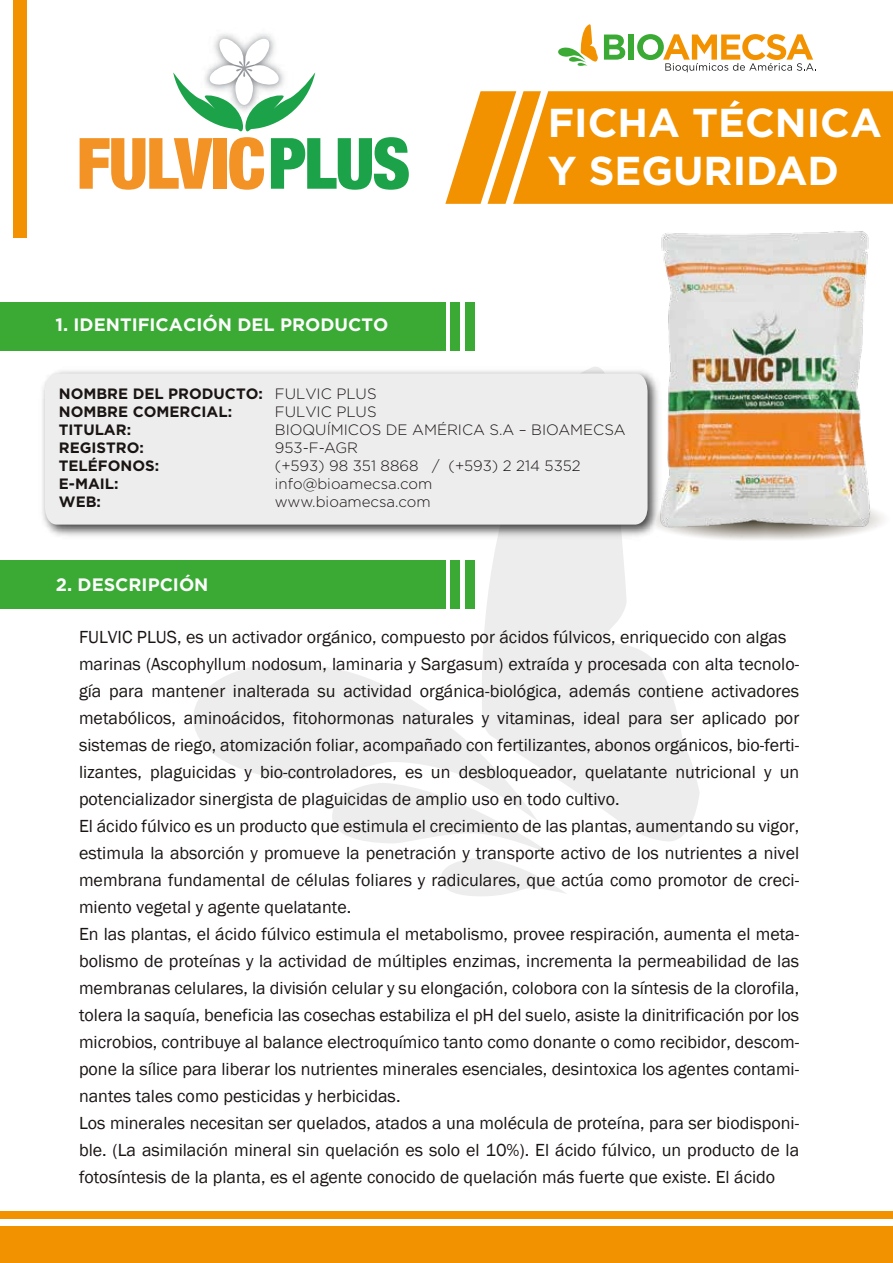
<style>
.page{position:relative;width:893px;height:1263px;background:#fff}
.page>*{position:absolute;margin:0;border:0;box-sizing:border-box;transform-origin:0 0}
.t1{font:700 40.35px/48.3px "Gotham";color:#fff}
.t2{font:18px/27px "Franklin Gothic";color:#1a1413}
.t3{font:700 18px "Gotham";color:#fcfcfc}
.t4{font:300 15px "Gotham";color:#1a1413}
.t5{font:700 15px/18px "Gotham";color:#1a1413}
.s1{font-weight:300}
</style>
<div class="page">
<svg style="left:483px;top:542px;width:217px;height:299px;fill:#ededed"></svg>
<svg style="left:193px;top:658px;width:346px;height:125px;fill:#ededed"></svg>
<svg style="left:332px;top:783px;width:235px;height:113px"></svg>
<div style="left:0;top:302px;width:445px;height:49px;background:#3aaa35"></div>
<div style="left:450px;top:302px;width:10px;height:49px;background:#3aaa35"></div>
<div style="left:465px;top:302px;width:10px;height:49px;background:#3aaa35"></div>
<div style="left:0;top:560px;width:445px;height:49px;background:#3aaa35"></div>
<div style="left:450px;top:560px;width:10px;height:49px;background:#3aaa35"></div>
<div style="left:465px;top:560px;width:10px;height:49px;background:#3aaa35"></div>
<svg style="left:604px;top:35px;width:21px;height:25px"></svg>
<div style="left:628px;top:35px;width:6px;height:25px;background:#3aaa35"></div>
<svg style="left:637px;top:34px;width:179px;height:38px"></svg>
<svg style="left:558px;top:24px;width:40px;height:42px"></svg>
<div style="left:14px;top:0;width:13px;height:238px;background:#f39200"></div>
<img style="left:42px;top:367px;width:611px;height:175px">
<div style="left:45px;top:373px;width:603px;height:152px;background:#ededed"></div>
<div style="left:51px;top:1255px;width:8px;height:8px;background:#f39200;border-radius:50%"></div>
<div style="left:0;top:1212px;width:893px;height:7px;background:#f39200"></div>
<div style="left:0;top:1226px;width:893px;height:36px;background:#f39200"></div>
<svg style="left:80px;top:37px;width:329px;height:153px"></svg>
<svg style="left:596px;top:486px;width:287px;height:65px"></svg>
<img style="left:653px;top:231px;width:224px;height:313px">
<svg style="left:445px;top:91px;width:448px;height:113px;background:#f39a14"></svg>
<p class="t3" style="left:55px;top:313px;width:334px">1. IDENTIFICACIÓN DEL PRODUCTO</p>
<p class="t5" style="left:59px;top:384px;width:319px">NOMBRE DEL PRODUCTO: <span class="s1">FULVIC PLUS<br></span>NOMBRE COMERCIAL:</p>
<p class="t4" style="left:275px;top:402px;width:103px">FULVIC PLUS</p>
<h1 class="t1" style="left:548px;top:98px;width:336px">FICHA TÉCNICA<br>Y SEGURIDAD</h1>
<p class="t5" style="left:59px;top:420px;width:74px">TITULAR:</p>
<p class="t4" style="left:275px;top:420px;width:352px">BIOQUÍMICOS DE AMÉRICA S.A – BIOAMECSA</p>
<p class="t5" style="left:59px;top:438px;width:87px">REGISTRO:</p>
<p class="t4" style="left:275px;top:438px;width:85px">953-F-AGR</p>
<p class="t5" style="left:59px;top:456px;width:102px">TELÉFONOS:</p>
<p class="t4" style="left:275px;top:456px;width:307px">(+593) 98 351 8868 / (+593) 2 214 5352</p>
<p class="t5" style="left:59px;top:474px;width:61px">E-MAIL:</p>
<p class="t4" style="left:275px;top:474px;width:159px">info@bioamecsa.com</p>
<p class="t5" style="left:59px;top:492px;width:44px">WEB:</p>
<p class="t4" style="left:275px;top:492px;width:157px">www.bioamecsa.com</p>
<p class="t3" style="left:56px;top:573px;width:154px">2. DESCRIPCIÓN</p>
<p class="t2" style="left:79px;top:624px;width:722px">FULVIC PLUS, es un activador orgánico, compuesto por ácidos fúlvicos, enriquecido con algas marinas (Ascophyllum nodosum, laminaria y Sargasum) extraída y procesada con alta tecnolo&shy;gía para mantener inalterada su actividad orgánica-biológica, además contiene activadores metabólicos, aminoácidos, fitohormonas naturales y vitaminas, ideal para ser aplicado por sistemas de riego, atomización foliar, acompañado con fertilizantes, abonos orgánicos, bio-ferti&shy;lizantes, plaguicidas y bio-controladores, es un desbloqueador, quelatante nutricional y un potencializador sinergista de plaguicidas de amplio uso en todo cultivo.<br>El ácido fúlvico es un producto que estimula el crecimiento de las plantas, aumentando su vigor, estimula la absorción y promueve la penetración y transporte activo de los nutrientes a nivel membrana fundamental de células foliares y radiculares, que actúa como promotor de creci&shy;miento vegetal y agente quelatante.<br>En las plantas, el ácido fúlvico estimula el metabolismo, provee respiración, aumenta el meta&shy;bolismo de proteínas y la actividad de múltiples enzimas, incrementa la permeabilidad de las membranas celulares, la división celular y su elongación, colobora con la síntesis de la clorofila, tolera la saquía, beneficia las cosechas estabiliza el pH del suelo, asiste la dinitrificación por los microbios, contribuye al balance electroquímico tanto como donante o como recibidor, descom&shy;pone la sílice para liberar los nutrientes minerales esenciales, desintoxica los agentes contami&shy;nantes tales como pesticidas y herbicidas.<br>Los minerales necesitan ser quelados, atados a una molécula de proteína, para ser biodisponi&shy;ble. (La asimilación mineral sin quelación es solo el 10%). El ácido fúlvico, un producto de la fotosíntesis de la planta, es el agente conocido de quelación más fuerte que existe. El ácido</p>
</div>
